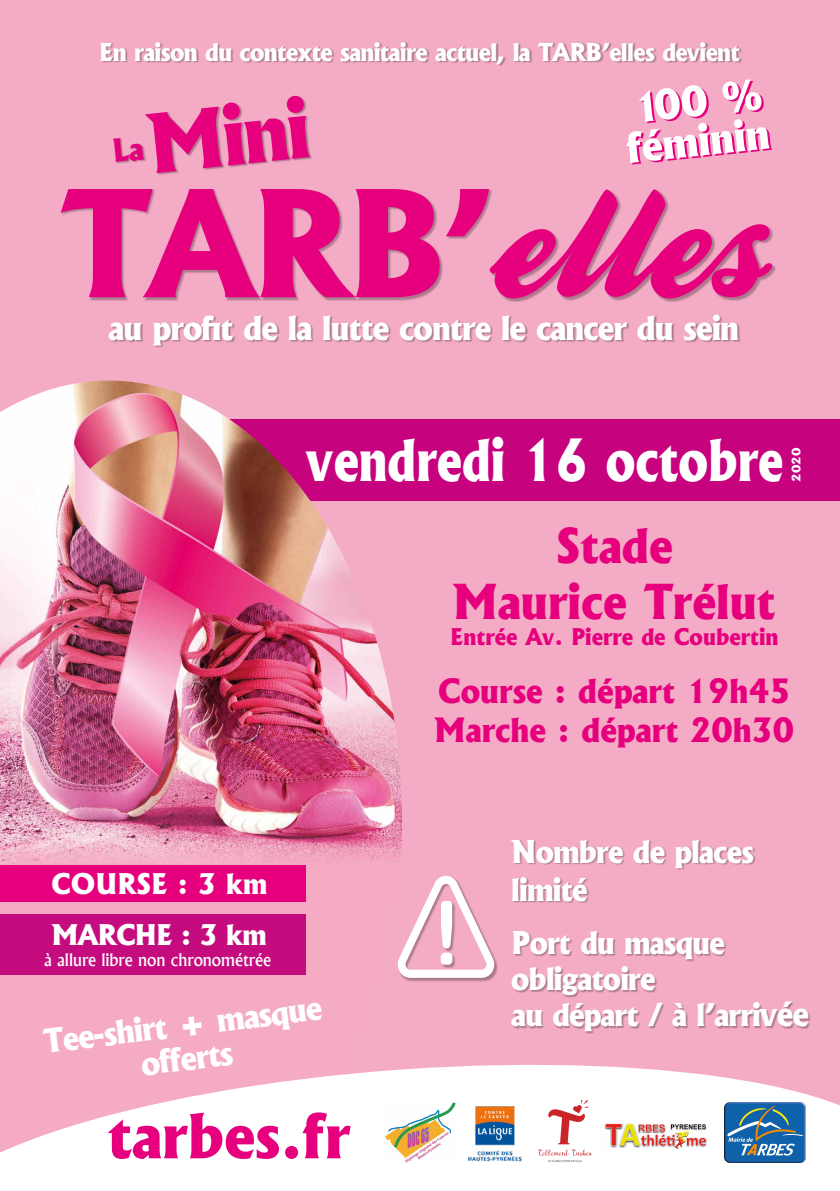
<style>
.page{position:relative;width:840px;height:1191px;background:#fff}
.page>*{position:absolute;margin:0;border:0;box-sizing:border-box;transform-origin:0 0}
.t1{font:800 78px "Albertus";color:#e6007d}
.t2{font:800 60px "Albertus";color:#e6007d}
.t3{font:800 55.6px "Albertus";color:#fff;scale:.87 1}
.t4{font:800 46px/55.2px "Albertus";color:#e6007d;text-align:center}
.t5{font:800 32px "Albertus";letter-spacing:-.03em;color:#fff}
.t6{font:800 32px/38.4px "Albertus";color:#e6007d}
.t7{font:800 31.4px/34px "Albertus";color:#fff;text-align:center}
.t8{font:800 30px/36px "Albertus";letter-spacing:-.03em;color:#fff}
.t9{font:800 27.2px "Albertus";letter-spacing:-.015em;color:#fff}
.t10{font:800 23.6px "Albertus";letter-spacing:-.03em;color:#fff}
.t11{font:800 22px "Albertus";color:#e6007d}
.t12{font:500 16.8px "Albertus";color:#fff}
.t13{font:800 11.2px "Albertus";color:#fff;scale:1.14 1}
.s1{font-size:32px}
</style>
<div class="page">
<div style="left:0;top:0;width:839px;height:1191px;background:#f4acc6"></div>
<div style="left:109px;top:419px;width:730px;height:81px;background:#c7027f"></div>
<img style="left:0;top:380px;width:402px;height:595px">
<svg style="left:0;top:1064px;width:839px;height:127px;fill:#fff"></svg>
<div style="left:0;top:865px;width:305px;height:36px;background:#e6007d"></div>
<div style="left:0;top:914px;width:305px;height:61px;background:#c50c7f"></div>
<img style="left:724px;top:1102px;width:80px;height:60px">
<img style="left:534px;top:1098px;width:59px;height:65px">
<img style="left:598px;top:1119px;width:115px;height:29px">
<img style="left:385px;top:1101px;width:71px;height:61px">
<img style="left:461px;top:1098px;width:66px;height:68px">
<div style="left:61px;top:189px;width:714px;height:113px;background:#000;opacity:.3"></div>
<svg style="left:61px;top:189px;width:710px;height:109px"></svg>
<div style="left:102px;top:42px;width:639px;height:24px;background:#000;opacity:.3"></div>
<svg style="left:626px;top:79px;width:145px;height:85px"></svg>
<div style="left:113px;top:139px;width:34px;height:26px;background:#000;opacity:.3"></div>
<div style="left:145px;top:96px;width:167px;height:80px;background:#000;opacity:.3"></div>
<div style="left:511px;top:840px;width:299px;height:194px;background:#000;opacity:.3"></div>
<div style="left:109px;top:315px;width:631px;height:32px;background:#000;opacity:.3"></div>
<div style="left:398px;top:876px;width:99px;height:105px;background:#000;opacity:.3"></div>
<svg style="left:397px;top:875px;width:97px;height:102px"></svg>
<svg style="left:113px;top:139px;width:31px;height:23px"></svg>
<p class="t10" style="left:99px;top:37px;width:642px">En raison du contexte sanitaire actuel, la TARB’elles devient</p>
<h1 class="t1" style="left:143px;top:96px;width:163px;rotate:-6deg">Mini</h1>
<p class="t5" style="left:109px;top:308px;width:631px">au profit de la lutte contre le cancer du sein</p>
<h3 class="t3" style="left:307px;top:425px;width:549px">vendredi 16 octobre</h3>
<p class="t13" style="left:788px;top:482px;width:31px;rotate:-90deg">2020</p>
<p class="t9" style="left:51px;top:866px;width:217px">COURSE : 3 km</p>
<p class="t9" style="left:52px;top:917px;width:216px">MARCHE : 3 km</p>
<p class="t12" style="left:44px;top:949px;width:228px">à allure libre non chronométrée</p>
<p class="t7" style="left:42px;top:1024px;width:281px;rotate:-7deg">Tee-shirt + masque offerts</p>
<h2 class="t2" style="left:108px;top:1098px;width:244px">tarbes.fr</h2>
<h3 class="t4" style="left:453px;top:518px;width:324px">Stade<br>Maurice Trélut</h3>
<p class="t11" style="left:450px;top:623px;width:330px">Entrée Av. Pierre de Coubertin</p>
<p class="t6" style="left:434px;top:672px;width:361px">Course : départ 19h45<br>Marche : départ 20h30</p>
<p class="t8" style="left:511px;top:833px;width:244px;line-height:38px">Nombre de places limité</p>
<p class="t8" style="left:511px;top:925px;width:299px">Port du masque obligatoire<br>au départ / à l’arri<span class="s1">vée</span></p>
</div>
